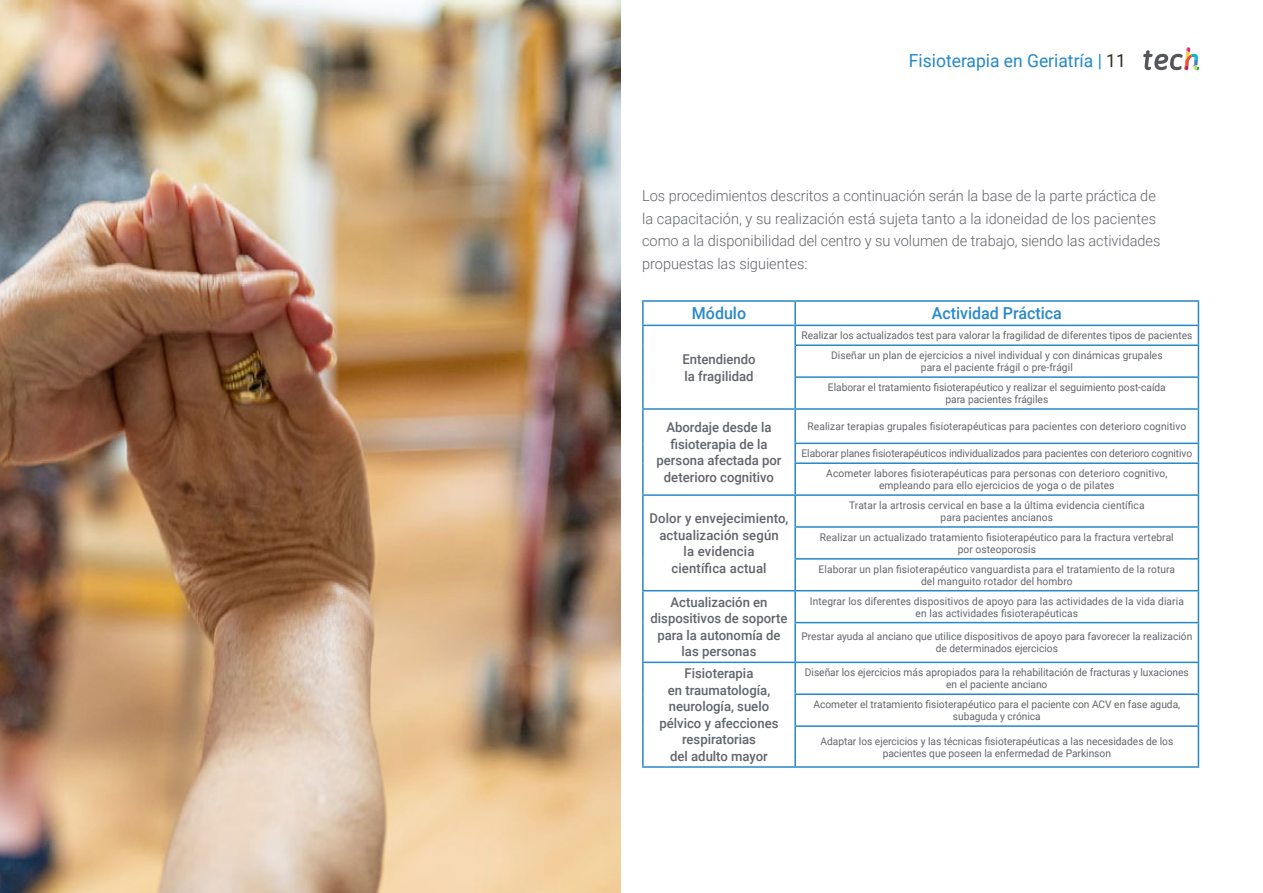
<style>
.page{position:relative;width:1263px;height:893px;background:#fff}
.page>*{position:absolute;margin:0;border:0;box-sizing:border-box;transform-origin:0 0}
.t1{font:18px "Roboto";color:#2488c9}
.t2{font:500 16.5px "Roboto";color:#2988c9}
.t3{font:300 15px/22.5px "Roboto";letter-spacing:-.005em;color:#61646a}
.t4{font:500 13.5px/16.5px "Roboto";color:#61646a;text-align:center}
.t5{font:10.5px/12px "Roboto";color:#61646a;text-align:center}
.s1{color:#2289cb}
.s2{color:#312e20}
</style>
<div class="page">
<hr style="left:642px;top:766px;width:154px;height:2px;background:#2488c9">
<hr style="left:796px;top:766px;width:403px;height:2px;background:#2988c9">
<hr style="left:642px;top:325px;width:152px;height:1px;background:#2988c9">
<svg style="left:642px;top:326px;width:2px;height:19px"></svg>
<svg style="left:794px;top:326px;width:2px;height:19px"></svg>
<hr style="left:642px;top:345px;width:2px;height:32px;background:#2988c9">
<hr style="left:794px;top:345px;width:2px;height:32px;background:#2988c9">
<hr style="left:642px;top:377px;width:2px;height:31px;background:#2988c9">
<hr style="left:794px;top:377px;width:2px;height:31px;background:#2988c9">
<hr style="left:642px;top:408px;width:152px;height:2px;background:#2988c9">
<hr style="left:642px;top:300px;width:153px;height:2px;background:#2488c9">
<hr style="left:642px;top:302px;width:2px;height:23px;background:#2488c9">
<hr style="left:795px;top:300px;width:404px;height:2px;background:#2488c9">
<hr style="left:794px;top:302px;width:2px;height:23px;background:#2488c9">
<hr style="left:794px;top:325px;width:405px;height:1px;background:#2488c9">
<svg style="left:1198px;top:302px;width:1px;height:42px"></svg>
<hr style="left:796px;top:344px;width:403px;height:2px;background:#2488c9">
<hr style="left:1198px;top:346px;width:1px;height:30px;background:#2488c9">
<hr style="left:796px;top:376px;width:403px;height:2px;background:#2488c9">
<hr style="left:1198px;top:378px;width:1px;height:30px;background:#2488c9">
<hr style="left:642px;top:410px;width:2px;height:33px;background:#2488c9">
<hr style="left:794px;top:410px;width:2px;height:33px;background:#2488c9">
<hr style="left:1198px;top:410px;width:1px;height:33px;background:#2488c9">
<hr style="left:642px;top:443px;width:2px;height:20px;background:#2488c9">
<svg style="left:794px;top:444px;width:2px;height:18px"></svg>
<svg style="left:1198px;top:444px;width:1px;height:18px"></svg>
<hr style="left:642px;top:463px;width:2px;height:31px;background:#2488c9">
<hr style="left:794px;top:464px;width:2px;height:30px;background:#2488c9">
<hr style="left:1198px;top:464px;width:1px;height:30px;background:#2488c9">
<hr style="left:642px;top:496px;width:2px;height:31px;background:#2488c9">
<hr style="left:794px;top:496px;width:2px;height:30px;background:#2488c9">
<hr style="left:1198px;top:496px;width:1px;height:30px;background:#2488c9">
<hr style="left:642px;top:527px;width:2px;height:32px;background:#2488c9">
<hr style="left:794px;top:528px;width:2px;height:30px;background:#2488c9">
<hr style="left:1198px;top:528px;width:1px;height:30px;background:#2488c9">
<hr style="left:642px;top:559px;width:2px;height:31px;background:#2488c9">
<hr style="left:794px;top:560px;width:2px;height:30px;background:#2488c9">
<hr style="left:1198px;top:560px;width:1px;height:30px;background:#2488c9">
<hr style="left:642px;top:591px;width:2px;height:32px;background:#2488c9">
<hr style="left:794px;top:591px;width:2px;height:31px;background:#2488c9">
<hr style="left:1198px;top:591px;width:1px;height:31px;background:#2488c9">
<hr style="left:642px;top:623px;width:2px;height:39px;background:#2488c9">
<hr style="left:794px;top:623px;width:2px;height:39px;background:#2488c9">
<hr style="left:1198px;top:623px;width:1px;height:39px;background:#2488c9">
<hr style="left:642px;top:663px;width:2px;height:31px;background:#2488c9">
<hr style="left:794px;top:663px;width:2px;height:30px;background:#2488c9">
<hr style="left:1198px;top:663px;width:1px;height:30px;background:#2488c9">
<hr style="left:642px;top:694px;width:2px;height:32px;background:#2488c9">
<hr style="left:794px;top:695px;width:2px;height:30px;background:#2488c9">
<hr style="left:1198px;top:695px;width:1px;height:30px;background:#2488c9">
<hr style="left:642px;top:726px;width:2px;height:40px;background:#2488c9">
<hr style="left:794px;top:727px;width:2px;height:39px;background:#2488c9">
<hr style="left:1198px;top:727px;width:1px;height:39px;background:#2488c9">
<hr style="left:794px;top:408px;width:405px;height:2px;background:#2488c9">
<hr style="left:794px;top:443px;width:405px;height:1px;background:#2488c9">
<hr style="left:794px;top:462px;width:405px;height:2px;background:#2488c9">
<hr style="left:795px;top:494px;width:404px;height:2px;background:#2488c9">
<hr style="left:794px;top:526px;width:405px;height:2px;background:#2488c9">
<hr style="left:794px;top:558px;width:405px;height:2px;background:#2488c9">
<hr style="left:795px;top:590px;width:404px;height:1px;background:#2488c9">
<hr style="left:794px;top:622px;width:405px;height:1px;background:#2488c9">
<hr style="left:642px;top:494px;width:153px;height:2px;background:#2488c9">
<hr style="left:642px;top:590px;width:153px;height:1px;background:#2488c9">
<hr style="left:642px;top:662px;width:153px;height:1px;background:#2488c9">
<hr style="left:795px;top:662px;width:404px;height:1px;background:#2488c9">
<hr style="left:794px;top:693px;width:405px;height:2px;background:#2488c9">
<hr style="left:794px;top:725px;width:405px;height:2px;background:#2488c9">
<svg style="left:1143px;top:47px;width:56px;height:24px"></svg>
<img style="left:0;top:0;width:621px;height:893px">
<h1 class="t1" style="left:909px;top:48px;width:218px">Fisioterapia en Geriat<span class="s1">ría |</span> <span class="s2">11</span></h1>
<p class="t3" style="left:642px;top:184px;width:520px">Los procedimientos descritos a continuación serán la base de la parte práctica de la capacitación, y su realización está sujeta tanto a la idoneidad de los pacientes como a la disponibilidad del centro y su volumen de trabajo, siendo las actividades propuestas las siguientes:</p>
<h2 class="t2" style="left:692px;top:302px;width:56px">Módulo</h2>
<h2 class="t2" style="left:932px;top:302px;width:132px">Actividad Práctica</h2>
<p class="t4" style="left:682px;top:350px;width:75px;text-align:left">Entendiendo la fragilidad</p>
<p class="t5" style="left:801px;top:325px;width:392px;line-height:20px">Realizar los actualizados test para valorar la fragilidad de diferentes tipos de pacientes<br>Diseñar un plan de ejercicios a nivel individual y con dinámicas grupales</p>
<p class="t5" style="left:828px;top:357px;width:339px;line-height:20px">para el paciente frágil o pre-frágil<br>Elaborar el tratamiento fisioterapéutico y realizar el seguimiento post-caída</p>
<p class="t5" style="left:945px;top:393px;width:104px">para pacientes frágiles</p>
<p class="t4" style="left:656px;top:419px;width:126px">Abordaje desde la fisioterapia de la persona afectada por deterioro cognitivo</p>
<p class="t5" style="left:807px;top:420px;width:380px">Realizar terapias grupales fisioterapéuticas para pacientes con deterioro cognitivo</p>
<p class="t5" style="left:802px;top:443px;width:392px;line-height:20px">Elaborar planes fisioterapéuticos individualizados para pacientes con deterioro cognitivo<br>Acometer labores fisioterapéuticas para personas con deterioro cognitivo,</p>
<p class="t5" style="left:879px;top:479px;width:237px">empleando para ello ejercicios de yoga o de pilates</p>
<p class="t4" style="left:649px;top:510px;width:140px">Dolor y envejecimiento, actualización según<br>la evidencia<br>científica actual</p>
<p class="t5" style="left:849px;top:499px;width:297px">Tratar la artrosis cervical en base a la última evidencia científica para pacientes ancianos</p>
<p class="t5" style="left:820px;top:531px;width:355px">Realizar un actualizado tratamiento fisioterapéutico para la fractura vertebral por osteoporosis</p>
<p class="t5" style="left:818px;top:563px;width:358px">Elaborar un plan fisioterapéutico vanguardista para el tratamiento de la rotura del manguito rotador del hombro</p>
<p class="t4" style="left:650px;top:593px;width:138px">Actualización en dispositivos de soporte para la autonomía de las personas</p>
<p class="t5" style="left:810px;top:594px;width:376px">Integrar los diferentes dispositivos de apoyo para las actividades de la vida diaria en las actividades fisioterapéuticas</p>
<p class="t5" style="left:801px;top:630px;width:392px">Prestar ayuda al anciano que utilice dispositivos de apoyo para favorecer la realización de determinados ejercicios</p>
<p class="t4" style="left:659px;top:665px;width:120px">Fisioterapia<br>en traumatología, neurología, suelo pélvico y afecciones respiratorias<br>del adulto mayor</p>
<p class="t5" style="left:805px;top:666px;width:385px">Diseñar los ejercicios más apropiados para la rehabilitación de fracturas y luxaciones en el paciente anciano</p>
<p class="t5" style="left:813px;top:698px;width:368px">Acometer el tratamiento fisioterapéutico para el paciente con ACV en fase aguda, subaguda y crónica</p>
<p class="t5" style="left:820px;top:734px;width:354px">Adaptar los ejercicios y las técnicas fisioterapéuticas a las necesidades de los pacientes que poseen la enfermedad de Parkinson</p>
</div>
